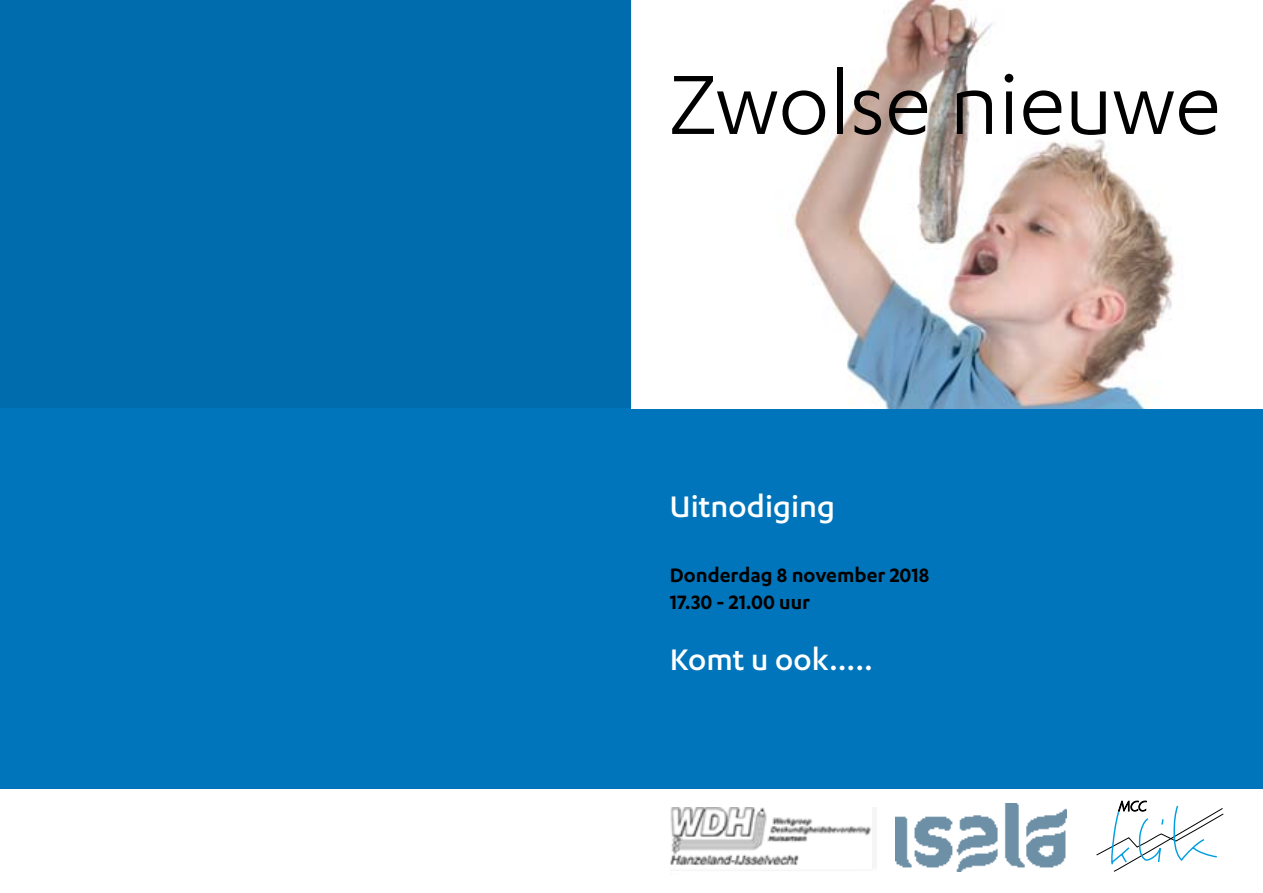
<style>
.page{position:relative;width:1263px;height:893px;background:#fff}
.page>*{position:absolute;margin:0;border:0;box-sizing:border-box;transform-origin:0 0}
.t1{font:97.5px "Karbon";color:#000}
.t2{font:500 34.5px "Karbon";color:#fff}
.t3{font:600 22.5px/27px "Karbon";color:#000}
</style>
<div class="page">
<div style="left:0;top:0;width:1263px;height:788px;background:#0075bb"></div>
<img style="left:631px;top:0;width:632px;height:408px">
<div style="left:0;top:0;width:631px;height:408px;background:#006cad"></div>
<img style="left:896px;top:804px;width:170px;height:68px">
<svg style="left:1096px;top:801px;width:128px;height:71px"></svg>
<img style="left:670px;top:807px;width:203px;height:60px">
<h1 class="t1" style="left:670px;top:51px;width:553px">Zwolse nieuwe</h1>
<h2 class="t2" style="left:670px;top:487px;width:167px">Uitnodiging</h2>
<p class="t3" style="left:670px;top:561px;width:261px">Donderdag 8 november 2018<br>17.30 - 21.00 uur</p>
<h2 class="t2" style="left:670px;top:640px;width:205px">Komt u ook.....</h2>
</div>
